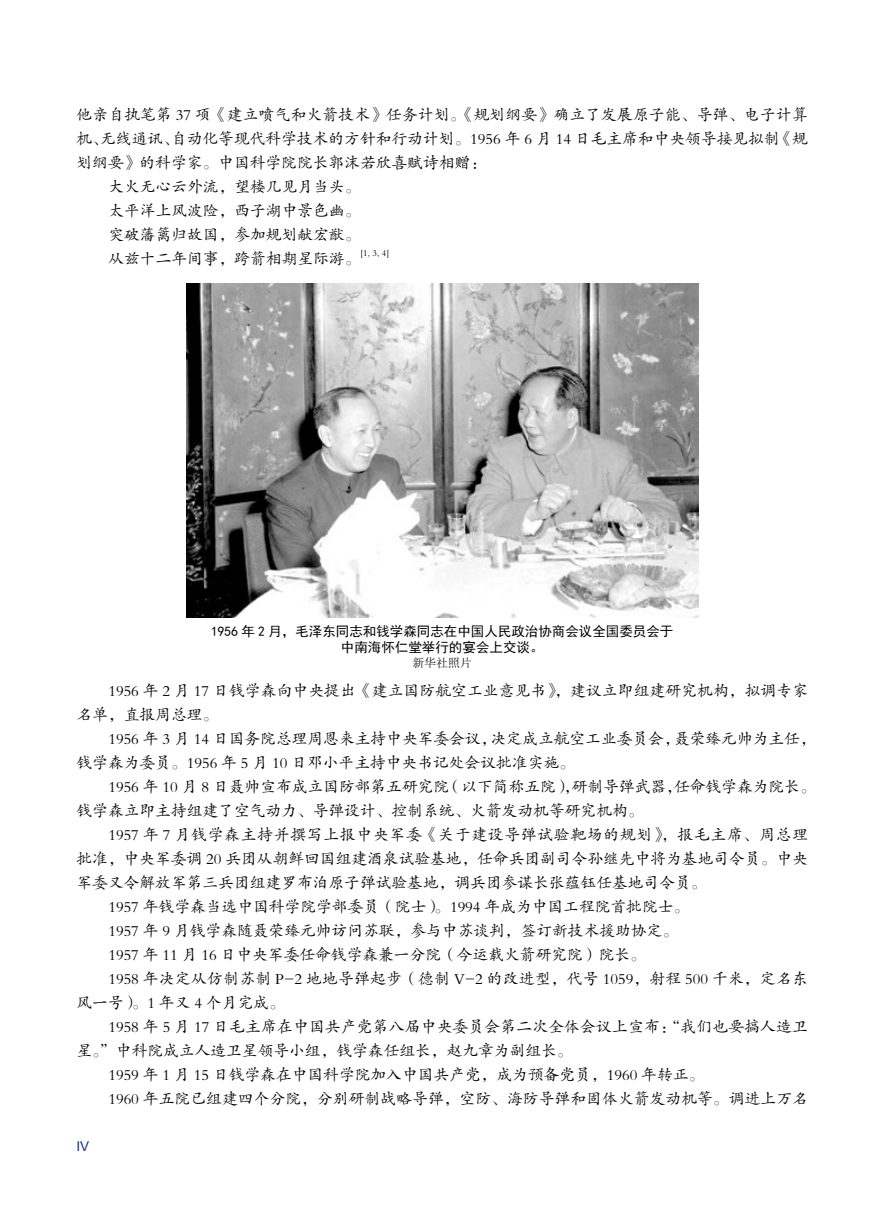
<style>
.page{position:relative;width:893px;height:1212px;background:#fff}
.page>*{position:absolute;margin:0;border:0;box-sizing:border-box;transform-origin:0 0}
.t1{font:15.75px/24px "FZKTJW GB1 0";color:#000}
.t2{font:15.75px "FZKTJW GB1 0";letter-spacing:.02em;color:#000}
.t3{font:15.75px "FZKTJW GB1 0";letter-spacing:.05em;color:#000}
.t4{font:13.5px/16.2px "Sim Hei";color:#000;text-align:center}
.t5{font:13.5px "Arial";color:#0c3388}
.t6{font:12px "Sim Sun";letter-spacing:-.005em;color:#000}
.t7{font:9.15px "FZKTJW GB1 0";color:#000}
</style>
<div class="page">
<img style="left:186px;top:283px;width:512px;height:335px">
<p class="t1" style="left:77px;top:103px;width:733px">他亲自执笔第 37 项《建立喷气和火箭技术》任务计划。《规划纲要》确立了发展原子能、导弹、电子计算</p>
<p class="t1" style="left:77px;top:127px;width:733px">机、无线通讯、自动化等现代科学技术的方针和行动计划。1956 年 6 月 14 日毛主席和中央领导接见拟制《规</p>
<p class="t1" style="left:77px;top:151px;width:412px">划纲要》的科学家。中国科学院院长郭沫若欣喜赋诗相赠：</p>
<p class="t1" style="left:108px;top:175px;width:253px">大火无心云外流，望楼几见月当头。</p>
<p class="t1" style="left:108px;top:199px;width:253px">太平洋上风波险，西子湖中景色幽。</p>
<p class="t1" style="left:108px;top:223px;width:253px">突破藩篱归故国，参加规划献宏猷。</p>
<p class="t1" style="left:108px;top:247px;width:253px">从兹十二年间事，跨箭相期星际游。</p>
<p class="t7" style="left:360px;top:248px;width:30px">[1, 3, 4]</p>
<p class="t4" style="left:211px;top:623px;width:464px">1956 年 2 月，毛泽东同志和钱学森同志在中国人民政治协商会议全国委员会于中南海怀仁堂举行的宴会上交谈。</p>
<p class="t6" style="left:412px;top:657px;width:61px">新华社照片</p>
<p class="t1" style="left:77px;top:679px;width:733px;text-indent:32px">1956 年 2 月 17 日钱学森向中央提出《建立国防航空工业意见书》，建议立即组建研究机构，拟调专家名单，直报周总理。</p>
<p class="t1" style="left:77px;top:727px;width:741px;text-indent:32px">1956 年 3 月 14 日国务院总理周恩来主持中央军委会议，决定成立航空工业委员会，聂荣臻元帅为主任，钱学森为委员。1956 年 5 月 10 日邓小平主持中央书记处会议批准实施。</p>
<p class="t1" style="left:77px;top:775px;width:741px;text-indent:32px">1956 年 10 月 8 日聂帅宣布成立国防部第五研究院（以下简称五院），研制导弹武器，任命钱学森为院长。钱学森立即主持组建了空气动力、导弹设计、控制系统、火箭发动机等研究机构。</p>
<p class="t3" style="left:108px;top:826px;width:701px">1957 年 7 月钱学森主持并撰写上报中央军委《关于建设导弹试验靶场的规划》，报毛主席、周总理</p>
<p class="t1" style="left:77px;top:847px;width:733px">批准，中央军委调 20 兵团从朝鲜回国组建酒泉试验基地，任命兵团副司令孙继先中将为基地司令员。中央</p>
<p class="t1" style="left:77px;top:871px;width:632px">军委又令解放军第三兵团组建罗布泊原子弹试验基地，调兵团参谋长张蕴钰任基地司令员。</p>
<p class="t1" style="left:108px;top:895px;width:582px">1957 年钱学森当选中国科学院学部委员（院士）。1994 年成为中国工程院首批院士。</p>
<p class="t1" style="left:108px;top:919px;width:571px">1957 年 9 月钱学森随聂荣臻元帅访问苏联，参与中苏谈判，签订新技术援助协定。</p>
<p class="t1" style="left:108px;top:943px;width:539px">1957 年 11 月 16 日中央军委任命钱学森兼一分院（今运载火箭研究院）院长。</p>
<p class="t2" style="left:108px;top:970px;width:701px">1958 年决定从仿制苏制 P-2 地地导弹起步（德制 V-2 的改进型，代号 1059，射程 500 千米，定名东</p>
<p class="t1" style="left:77px;top:991px;width:210px">风一号）。1 年又 4 个月完成。</p>
<p class="t1" style="left:108px;top:1015px;width:701px">1958 年 5 月 17 日毛主席在中国共产党第八届中央委员会第二次全体会议上宣布：“我们也要搞人造卫</p>
<p class="t1" style="left:77px;top:1039px;width:498px">星。”中科院成立人造卫星领导小组，钱学森任组长，赵九章为副组长。</p>
<p class="t1" style="left:108px;top:1063px;width:597px">1959 年 1 月 15 日钱学森在中国科学院加入中国共产党，成为预备党员，1960 年转正。</p>
<p class="t1" style="left:108px;top:1087px;width:701px">1960 年五院已组建四个分院，分别研制战略导弹，空防、海防导弹和固体火箭发动机等。调进上万名</p>
<p class="t5" style="left:77px;top:1137px;width:14px">IV</p>
</div>
